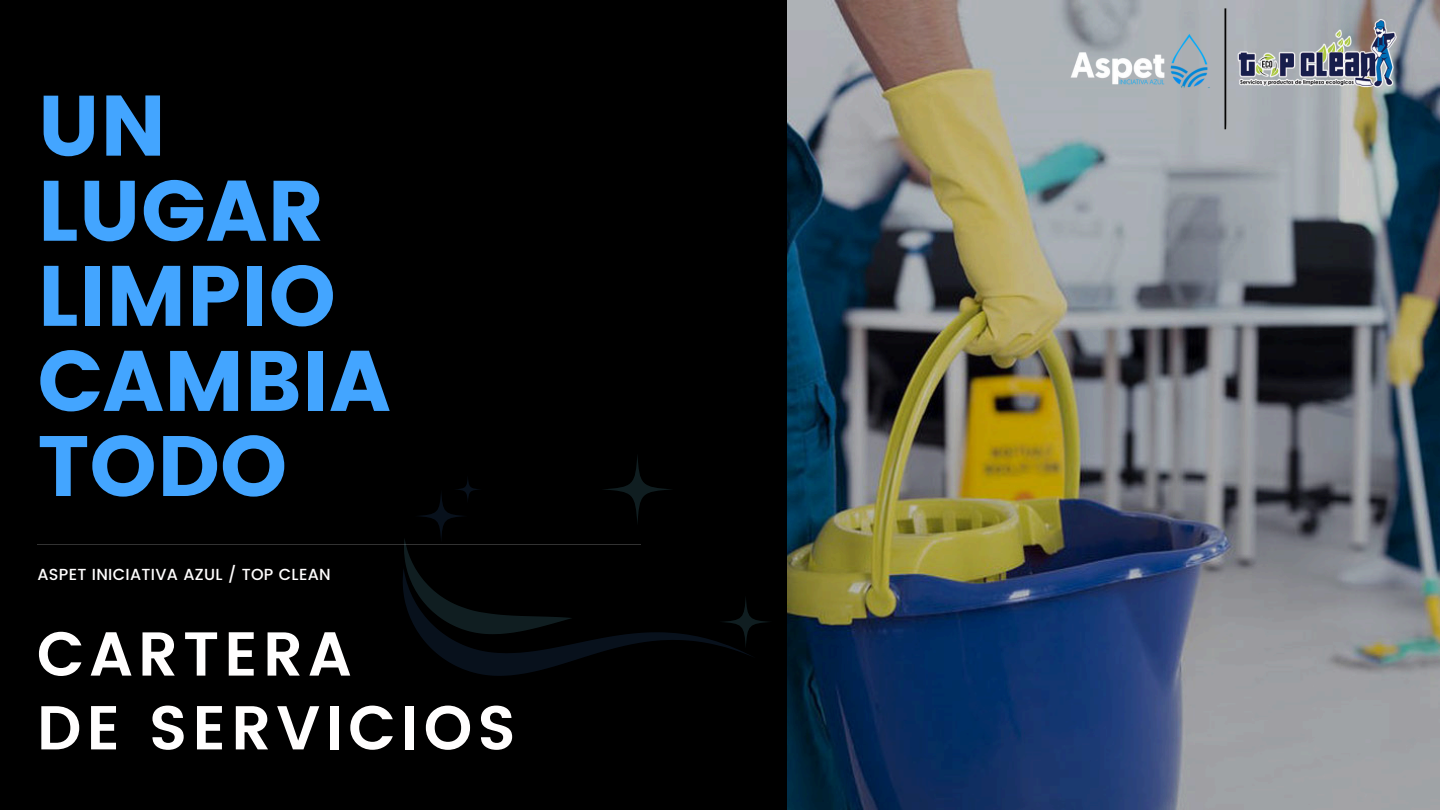
<style>
.page{position:relative;width:1440px;height:810px;background:#000}
.page>*{position:absolute;margin:0;border:0;box-sizing:border-box;transform-origin:0 0}
.t1{font:85.5px/85.1px "Poppins";color:#43a5ff}
.t2{font:600 61.9px "Poppins";letter-spacing:.08em;color:#fffefe}
.t3{font:500 16px "Poppins";letter-spacing:.02em;color:#fffefe}
</style>
<div class="page">
<hr style="left:37px;top:544px;width:604px;height:1px;background:#323232">
<img style="left:787px;top:0;width:653px;height:810px">
<svg style="left:403px;top:539px;width:348px;height:137px"></svg>
<svg style="left:601px;top:453px;width:73px;height:73px"></svg>
<svg style="left:719px;top:595px;width:53px;height:54px"></svg>
<svg style="left:414px;top:489px;width:54px;height:54px"></svg>
<svg style="left:454px;top:475px;width:28px;height:29px"></svg>
<img style="left:1003px;top:0;width:437px;height:183px">
<p class="t1" style="left:37px;top:84px;width:355px">UN<br>LUGAR<br>LIMPIO<br>CAMBIA<br>TODO</p>
<p class="t3" style="left:37px;top:566px;width:295px">ASPET INICIATIVA AZUL / TOP CLEAN</p>
<p class="t2" style="left:37px;top:618px;width:316px">CARTERA</p>
<h1 class="t2" style="left:37px;top:692px;width:481px">DE SERVICIOS</h1>
</div>
